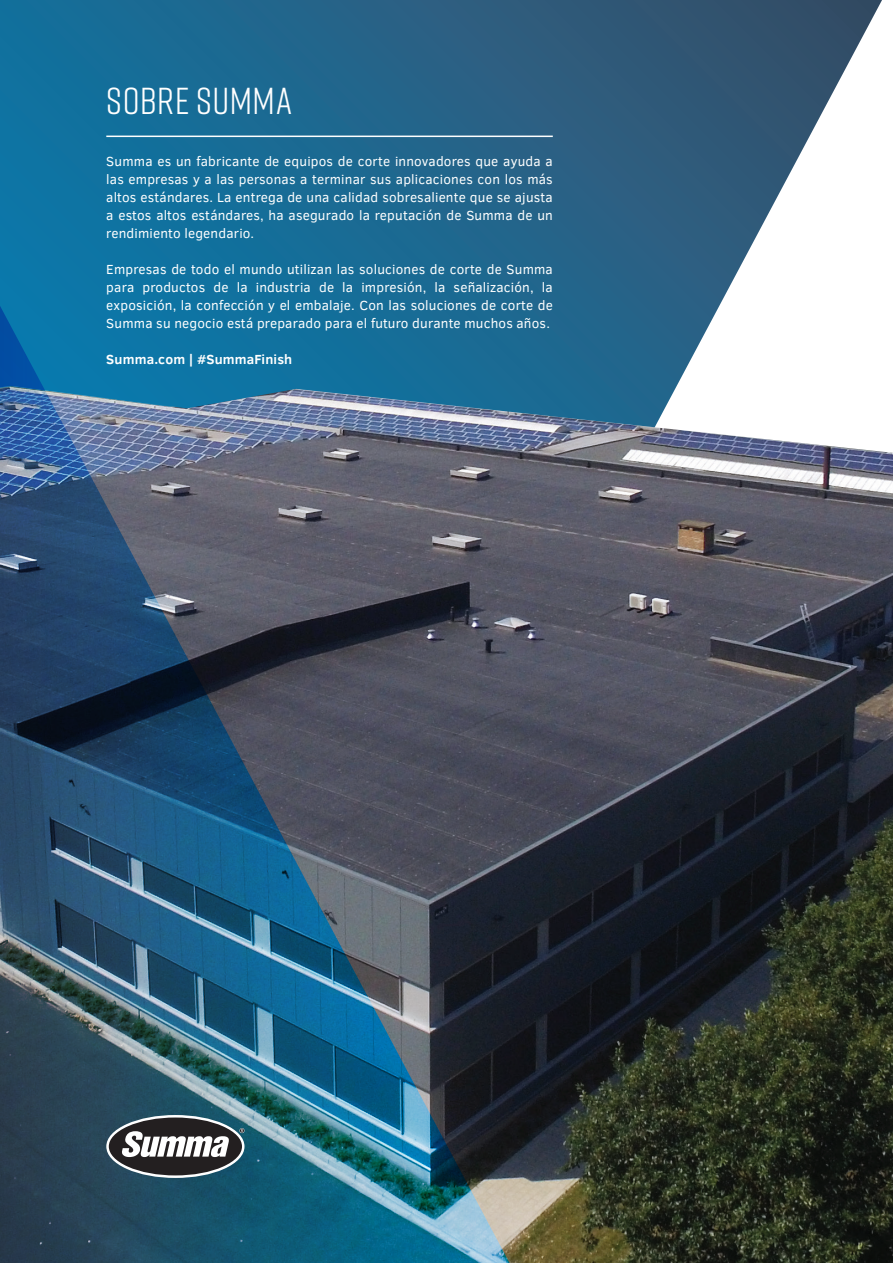
<style>
.page{position:relative;width:893px;height:1263px;background:#fff}
.page>*{position:absolute;margin:0;border:0;box-sizing:border-box;transform-origin:0 0}
.Rift-titel-white{font:37.5px "Rift";letter-spacing:.015em;color:#fff}
.t1{font:13.5px/18px "Clear Sans";letter-spacing:.015em;color:#fff;text-align:justify}
.t2{font:700 13.5px "Clear Sans";letter-spacing:.01em;color:#fff}
</style>
<div class="page">
<svg style="left:0;top:0;width:882px;height:384px"></svg>
<img style="left:521px;top:384px;width:372px;height:879px">
<img style="left:0;top:115px;width:521px;height:1148px">
<svg style="left:106px;top:1115px;width:138px;height:63px"></svg>
<hr style="left:106px;top:136px;width:447px;height:1px;background:#fff">
<p class="Rift-titel-white" style="left:106px;top:75px;width:187px">SOBRE SUMMA</p>
<p class="t1" style="left:106px;top:153px;width:448px">Summa es un fabricante de equipos de corte innovadores que ayuda a las empresas y a las personas a terminar sus aplicaciones con los más altos estándares. La entrega de una calidad sobresaliente que se ajusta a estos altos estándares, ha asegurado la reputación de Summa de un rendimiento legendario.</p>
<p class="t1" style="left:106px;top:261px;width:448px">Empresas de todo el mundo utilizan las soluciones de corte de Summa para productos de la industria de la impresión, la señalización, la exposición, la confección y el embalaje. Con las soluciones de corte de Summa su negocio está preparado para el futuro durante muchos años.</p>
<p class="t2" style="left:106px;top:350px;width:188px">Summa.com | #SummaFinish</p>
</div>
